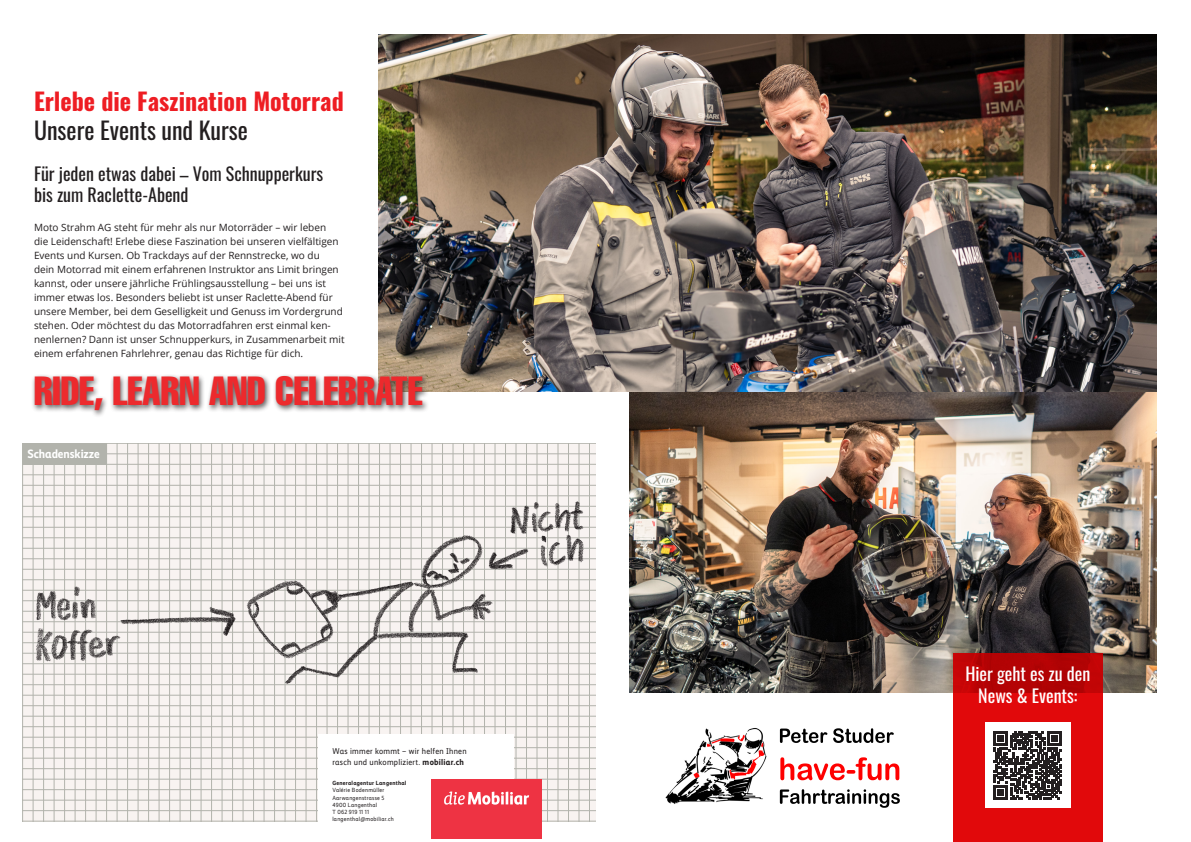
<style>
.page{position:relative;width:1191px;height:842px;background:#fff}
.page>*{position:absolute;margin:0;border:0;box-sizing:border-box;transform-origin:0 0}
.t1{font:extra-condensed 40px "Helvetica";color:#ec2a2d}
.t2{font:700 24px "Oswald";color:#ee1d23}
.t3{font:24px "Oswald";color:#231f20}
.t4{font:18px/21.6px "Oswald";color:#231f20}
.t5{font:18px/21.6px "Oswald";color:#fff;text-align:center}
.t6{font:700 12.2px "Mobiliar Realist";letter-spacing:-.01em;color:#fff}
.t7{font:10px/14px "Open Sans";color:#231f20}
.t8{font:8.5px/10.7px "Mobiliar Realist";letter-spacing:.03em;color:#231f20}
.t9{font:6px/7.2px "Mobiliar Realist";letter-spacing:.04em;color:#231f20}
.s1{font-weight:700}
</style>
<div class="page">
<img style="left:629px;top:391px;width:528px;height:301px">
<img style="left:378px;top:34px;width:779px;height:357px">
<div style="left:31px;top:373px;width:399px;height:45px;background:#231f20;opacity:.75"></div>
<svg style="left:952px;top:653px;width:150px;height:189px;background:#d51213"></svg>
<div style="left:985px;top:723px;width:85px;height:85px;background:#fff"></div>
<svg style="left:993px;top:731px;width:69px;height:69px"></svg>
<svg style="left:22px;top:443px;width:573px;height:396px"></svg>
<img style="left:665px;top:728px;width:235px;height:80px">
<p class="t2" style="left:34px;top:89px;width:311px">Erlebe die Faszination Motorrad</p>
<p class="t3" style="left:34px;top:109px;width:215px">Unsere Events und Kurse</p>
<p class="t4" style="left:34px;top:161px;width:291px">Für jeden etwas dabei – Vom Schnupperkurs bis zum Raclette-Abend</p>
<p class="t7" style="left:34px;top:220px;width:312px">Moto Strahm AG steht für mehr als nur Motorräder – wir leben<br>die Leidenschaft! Erlebe diese Faszination bei unseren vielfältigen Events und Kursen. Ob Trackdays auf der Rennstrecke, wo du<br>dein Motorrad mit einem erfahrenen Instruktor ans Limit bringen kannst, oder unsere jährliche Frühlingsausstellung – bei uns ist immer etwas los. Besonders beliebt ist unser Raclette-Abend für unsere Member, bei dem Geselligkeit und Genuss im Vordergrund stehen. Oder möchtest du das Motorradfahren erst einmal ken&shy;nenlernen? Dann ist unser Schnupperkurs, in Zusammenarbeit mit einem erfahrenen Fahrlehrer, genau das Richtige für dich.</p>
<p class="t1" style="left:34px;top:366px;width:390px">RIDE, LEARN AND CELEBRATE</p>
<p class="t6" style="left:28px;top:447px;width:74px">Schadenskizze</p>
<p class="t8" style="left:332px;top:746px;width:136px">Was immer kommt – wir helfen Ihnen rasch und unkompliziert. <span class="s1">mobiliar.ch</span></p>
<p class="t9" style="left:332px;top:780px;width:75px"><span class="s1">Generalagentur Langenthal<br></span>Valérie Bodenmüller<br>Aarwangenstrasse 5<br>4900 Langenthal<br>T 062 919 11 11 langenthal@mobiliar.ch</p>
<p class="t5" style="left:965px;top:661px;width:126px">Hier geht es zu den<br>News &amp; Events:</p>
</div>
